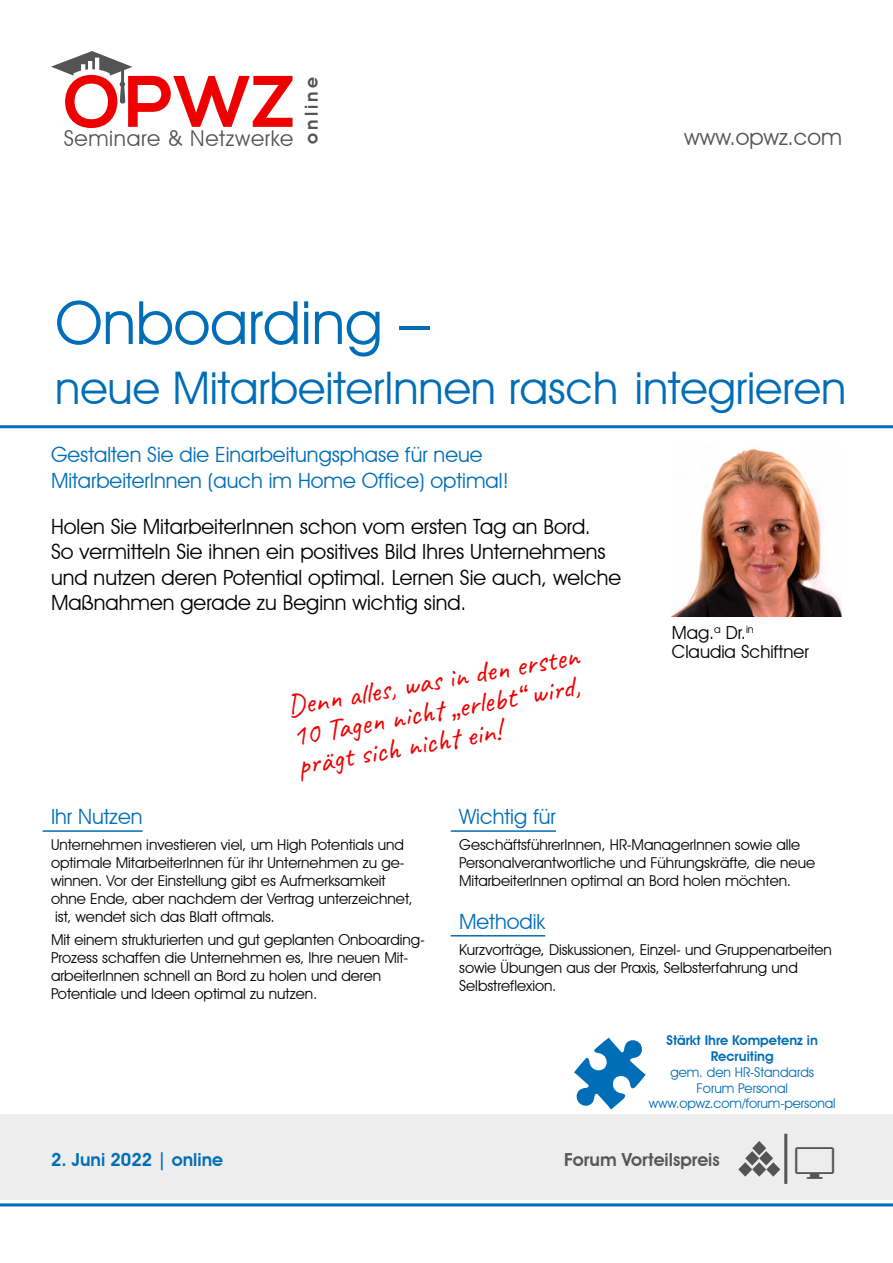
<style>
.page{position:relative;width:893px;height:1263px;background:#fff}
.page>*{position:absolute;margin:0;border:0;box-sizing:border-box;transform-origin:0 0}
.t1{font:700 72.75px "Nexa";color:#e00}
.t2{font:60px "Avant Garde IT Cby BT";color:#006db7}
.t3{font:45px "Avant Garde IT Cby BT";color:#006db7}
.t4{font:30px/30px "Caveat";color:#e00}
.t5{font:22.5px "Avant Garde IT Cby BT";color:#545454}
.t6{font:21.75px "Avant Garde IT Cby BT";letter-spacing:.03em;color:#545454}
.t7{font:21px/25.2px "Avant Garde IT Cby BT";color:#000}
.t8{font:21px/25.2px "Avant Garde IT Cby BT";color:#006db7}
.t9{font:18px/19.5px "Avant Garde IT Cby BT";color:#000}
.t10{font:600 18px "Avant Garde IT Cby BT";color:#575756}
.t11{font:600 18px "Avant Garde IT Cby BT";color:#006db7}
.t12{font:600 18px "Avant Garde IT Cby BT";letter-spacing:.17em;color:#545454}
.t13{font:15px/18px "Avant Garde IT Cby BT";color:#000}
.t14{font:13.5px/15.8px "Avant Garde IT Cby BT";color:#006db7;text-align:center}
.t15{font:600 13.5px/15.8px "Avant Garde IT Cby BT";color:#006db7;text-align:center}
</style>
<div class="page">
<hr style="left:0;top:425px;width:893px;height:3px;background:#006db7">
<hr style="left:0;top:1203px;width:893px;height:3px;background:#006db7">
<svg style="left:51px;top:51px;width:81px;height:53px"></svg>
<div style="left:0;top:1114px;width:497px;height:85px;background:#ededed"></div>
<div style="left:472px;top:1114px;width:421px;height:85px;background:#ededed"></div>
<hr style="left:784px;top:1134px;width:3px;height:50px;background:#545454">
<svg style="left:738px;top:1141px;width:42px;height:35px"></svg>
<hr style="left:43px;top:830px;width:100px;height:2px;background:#006db7">
<hr style="left:451px;top:830px;width:105px;height:2px;background:#006db7">
<hr style="left:451px;top:935px;width:94px;height:1px;background:#006db7">
<img style="left:672px;top:449px;width:170px;height:168px">
<svg style="left:574px;top:1037px;width:72px;height:72px"></svg>
<h1 class="t1" style="left:64px;top:60px;width:232px">OPWZ</h1>
<p class="t12" style="left:301px;top:144px;width:68px;rotate:-90deg">online</p>
<h3 class="t6" style="left:64px;top:125px;width:231px">Seminare &amp; Netzwerke</h3>
<h3 class="t5" style="left:684px;top:123px;width:159px">www.opwz.com</h3>
<h2 class="t2" style="left:55px;top:286px;width:376px">Onboarding –</h2>
<h3 class="t3" style="left:55px;top:361px;width:792px">neue MitarbeiterInnen rasch integrieren</h3>
<h3 class="t8" style="left:51px;top:442px;width:459px">Gestalten Sie die Einarbeitungsphase für neue<br>MitarbeiterInnen (auch im Home Office) optimal!</h3>
<h3 class="t7" style="left:51px;top:514px;width:572px">Holen Sie MitarbeiterInnen schon vom ersten Tag an Bord.<br>So vermitteln Sie ihnen ein positives Bild Ihres Unternehmens und nutzen deren Potential optimal. Lernen Sie auch, welche Maßnahmen gerade zu Beginn wichtig sind.</h3>
<h3 class="t4" style="left:285px;top:692px;width:297px;rotate:-10deg">Denn alles, was in den ersten<br>10 Tagen nicht „erlebt“ wird, prägt sich nicht ein!</h3>
<p class="t9" style="left:672px;top:622px;width:139px">Mag.<sup>a</sup> Dr.<sup>in<br></sup>Claudia Schiftner</p>
<h3 class="t8" style="left:51px;top:804px;width:93px">Ihr Nutzen</h3>
<p class="t13" style="left:51px;top:836px;width:363px">Unternehmen investieren viel, um High Potentials und optimale MitarbeiterInnen für ihr Unternehmen zu ge&shy;winnen. Vor der Einstellung gibt es Aufmerksamkeit ohne Ende, aber nachdem der Vertrag unterzeichnet, ist, wendet sich das Blatt oftmals.</p>
<p class="t13" style="left:51px;top:930px;width:376px">Mit einem strukturierten und gut geplanten Onboarding-Prozess schaffen die Unternehmen es, Ihre neuen Mit&shy;arbeiterInnen schnell an Bord zu holen und deren Potentiale und Ideen optimal zu nutzen.</p>
<h3 class="t8" style="left:459px;top:804px;width:98px">Wichtig für</h3>
<p class="t13" style="left:459px;top:836px;width:357px">GeschäftsführerInnen, HR-ManagerInnen sowie alle<br>Personalverantwortliche und Führungskräfte, die neue<br>MitarbeiterInnen optimal an Bord holen möchten.</p>
<h3 class="t8" style="left:459px;top:908px;width:87px">Methodik</h3>
<p class="t13" style="left:459px;top:941px;width:374px">Kurzvorträge, Diskussionen, Einzel- und Gruppenarbeiten sowie Übungen aus der Praxis, Selbsterfahrung und<br>Selbstreflexion.</p>
<p class="t15" style="left:667px;top:1032px;width:153px">Stärkt Ihre Kompetenz in<br>Recruiting</p>
<p class="t14" style="left:649px;top:1064px;width:188px">gem. den HR-Standards<br>Forum Personal www.opwz.com/forum-personal</p>
<p class="t11" style="left:51px;top:1148px;width:174px">2. Juni 2022 | online</p>
<p class="t10" style="left:564px;top:1148px;width:157px">Forum Vorteilspreis</p>
</div>
